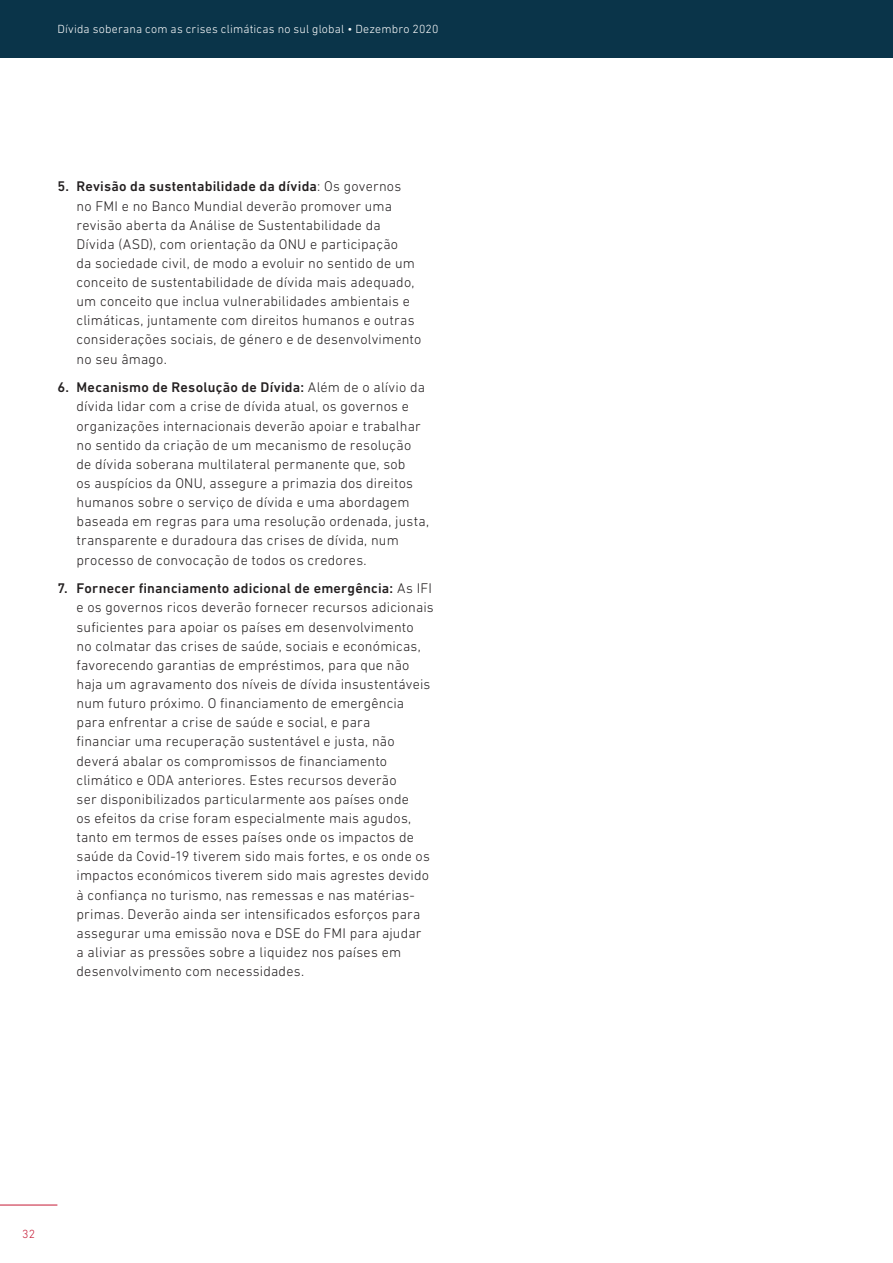
<style>
.page{position:relative;width:893px;height:1263px;background:#fff}
.page>*{position:absolute;margin:0;border:0;box-sizing:border-box;transform-origin:0 0}
.t1{font:300 14.25px/19.2px "DIN Next LT Pro";letter-spacing:.015em;color:#231f20}
.t2{font:300 12px "DIN Next LT Pro";letter-spacing:.015em;color:#fff}
.t3{font:300 12px "DIN Next LT Pro";color:#c51a35}
.s1{font-weight:500}
</style>
<div class="page">
<hr style="left:0;top:1205px;width:57px;height:1px;background:#c51a35">
<div style="left:0;top:0;width:893px;height:57px;background:#0a3449"></div>
<p class="t2" style="left:57px;top:22px;width:382px">Dívida soberana com as crises climáticas no sul global • Dezembro 2020</p>
<p class="t1" style="left:77px;top:177px;width:346px;text-indent:-19px"><span class="s1">5. Revisão da sustentabilidade da dívida</span>: Os governos<br>no FMI e no Banco Mundial deverão promover uma revisão aberta da Análise de Sustentabilidade da Dívida (ASD), com orientação da ONU e participação<br>da sociedade civil, de modo a evoluir no sentido de um conceito de sustentabilidade de dívida mais adequado, um conceito que inclua vulnerabilidades ambientais e climáticas, juntamente com direitos humanos e outras considerações sociais, de género e de desenvolvimento no seu âmago.</p>
<p class="t1" style="left:77px;top:378px;width:354px;text-indent:-19px"><span class="s1">6. Mecanismo de Resolução de Dívida:</span> Além de o alívio da dívida lidar com a crise de dívida atual, os governos e organizações internacionais deverão apoiar e trabalhar no sentido da criação de um mecanismo de resolução de dívida soberana multilateral permanente que, sob<br>os auspícios da ONU, assegure a primazia dos direitos humanos sobre o serviço de dívida e uma abordagem baseada em regras para uma resolução ordenada, justa, transparente e duradoura das crises de dívida, num processo de convocação de todos os credores.</p>
<p class="t1" style="left:77px;top:579px;width:359px;text-indent:-19px"><span class="s1">7. Fornecer financiamento adicional de emergência:</span> As IFI e os governos ricos deverão fornecer recursos adicionais suficientes para apoiar os países em desenvolvimento<br>no colmatar das crises de saúde, sociais e económicas, favorecendo garantias de empréstimos, para que não haja um agravamento dos níveis de dívida insustentáveis num futuro próximo. O financiamento de emergência para enfrentar a crise de saúde e social, e para<br>financiar uma recuperação sustentável e justa, não deverá abalar os compromissos de financiamento climático e ODA anteriores. Estes recursos deverão<br>ser disponibilizados particularmente aos países onde<br>os efeitos da crise foram especialmente mais agudos, tanto em termos de esses países onde os impactos de saúde da Covid-19 tiverem sido mais fortes, e os onde os impactos económicos tiverem sido mais agrestes devido à confiança no turismo, nas remessas e nas matérias&shy;primas. Deverão ainda ser intensificados esforços para assegurar uma emissão nova e DSE do FMI para ajudar<br>a aliviar as pressões sobre a liquidez nos países em desenvolvimento com necessidades.</p>
<p class="t3" style="left:22px;top:1227px;width:14px">32</p>
</div>
